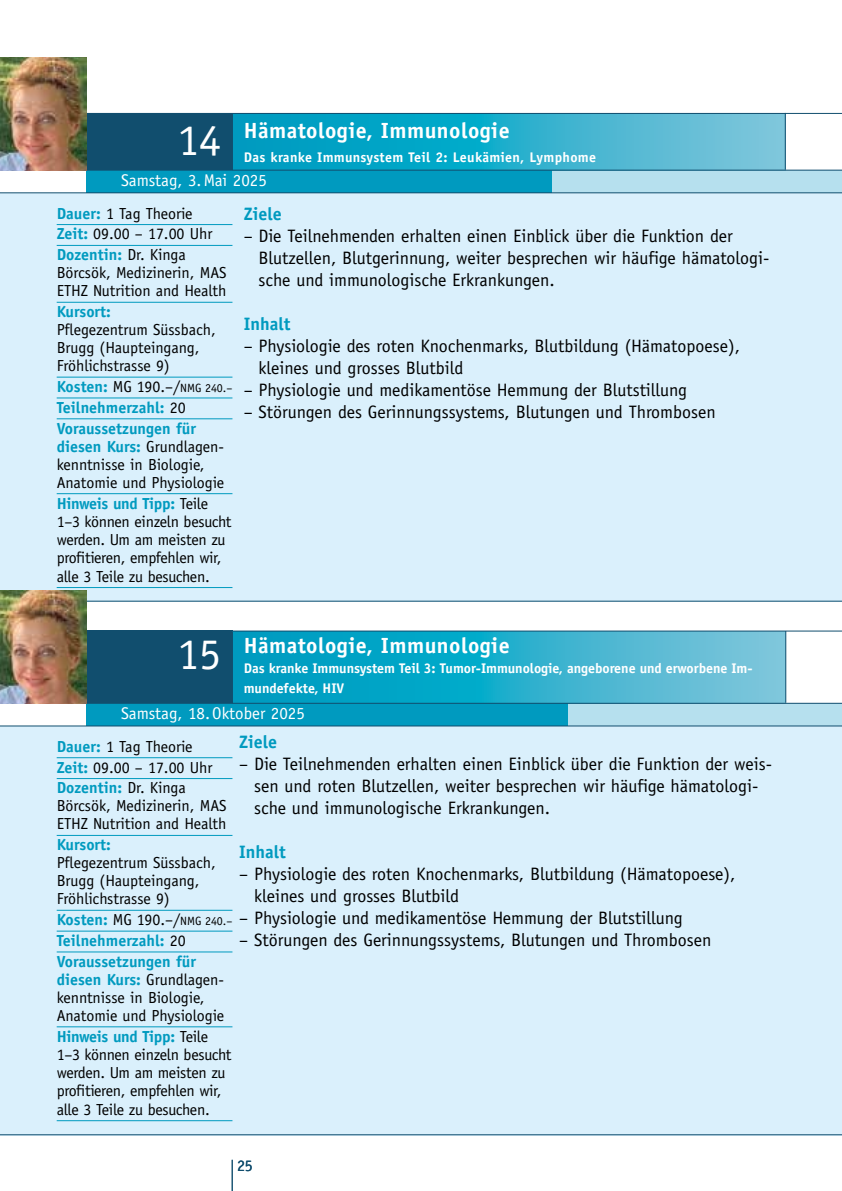
<style>
.page{position:relative;width:842px;height:1191px;background:#fff}
.page>*{position:absolute;margin:0;border:0;box-sizing:border-box;transform-origin:0 0}
.t1{font:44px "Officina Sans Std";color:#fff}
.t2{font:700 22px "Officina Sans Std";letter-spacing:.02em;color:#fff}
.t3{font:18px/22px "Officina Sans Std";color:#000}
.t4{font:700 18px "Officina Sans Std";color:#009abf}
.t5{font:17px "Officina Sans Std";color:#fff}
.t6{font:16px/18px "Officina Sans Std";letter-spacing:-.005em;color:#000}
.t7{font:700 16px/20.8px "Officina Sans Std";color:#009abf}
.t8{font:16px "Officina Sans Std";color:#114e6e}
.t9{font:700 14px/20px "Officina Sans Std";letter-spacing:-.005em;color:#fff}
.t10{font:700 14px "Officina Sans Std";letter-spacing:.02em;color:#fff}
.s1{font-weight:700;color:#009abf}
.s2{font-weight:400;color:#000}
.s3{font-weight:400;font-size:12px;color:#000}
</style>
<div class="page">
<hr style="left:232px;top:1159px;width:1px;height:32px;background:#114e6e">
<div style="left:0;top:726px;width:842px;height:409px;background:#daf0fc"></div>
<div style="left:369px;top:170px;width:473px;height:23px;background:#b6e0ee"></div>
<div style="left:0;top:193px;width:842px;height:408px;background:#daf0fc"></div>
<div style="left:0;top:113px;width:232px;height:57px;background:#114e6e"></div>
<svg style="left:233px;top:114px;width:552px;height:56px;background:#2caecc"></svg>
<div style="left:86px;top:170px;width:465px;height:23px;background:#009abf"></div>
<hr style="left:0;top:600px;width:842px;height:1px;background:#114e6e">
<hr style="left:0;top:113px;width:842px;height:1px;background:#114e6e">
<hr style="left:0;top:192px;width:842px;height:1px;background:#114e6e">
<hr style="left:232px;top:113px;width:1px;height:57px;background:#114e6e">
<hr style="left:57px;top:224px;width:175px;height:1px;background:#009abf">
<hr style="left:57px;top:245px;width:175px;height:1px;background:#009abf">
<hr style="left:57px;top:302px;width:175px;height:1px;background:#009abf">
<hr style="left:57px;top:377px;width:175px;height:1px;background:#009abf">
<hr style="left:57px;top:397px;width:175px;height:1px;background:#009abf">
<hr style="left:57px;top:418px;width:175px;height:1px;background:#009abf">
<hr style="left:57px;top:493px;width:175px;height:1px;background:#009abf">
<hr style="left:57px;top:587px;width:175px;height:1px;background:#009abf">
<hr style="left:0;top:170px;width:842px;height:1px;background:#114e6e">
<img style="left:0;top:57px;width:86px;height:114px">
<hr style="left:0;top:1134px;width:842px;height:1px;background:#114e6e">
<div style="left:369px;top:703px;width:473px;height:23px;background:#b6e0ee"></div>
<div style="left:0;top:630px;width:232px;height:73px;background:#114e6e"></div>
<svg style="left:233px;top:631px;width:552px;height:72px;background:#2badcb"></svg>
<div style="left:86px;top:703px;width:482px;height:23px;background:#009abf"></div>
<hr style="left:0;top:630px;width:842px;height:1px;background:#114e6e">
<hr style="left:0;top:725px;width:842px;height:1px;background:#114e6e">
<hr style="left:232px;top:631px;width:1px;height:72px;background:#114e6e">
<hr style="left:57px;top:757px;width:175px;height:1px;background:#009abf">
<hr style="left:57px;top:778px;width:175px;height:1px;background:#009abf">
<hr style="left:57px;top:835px;width:175px;height:1px;background:#009abf">
<hr style="left:57px;top:910px;width:175px;height:1px;background:#009abf">
<hr style="left:57px;top:930px;width:175px;height:1px;background:#009abf">
<hr style="left:57px;top:951px;width:175px;height:1px;background:#009abf">
<hr style="left:57px;top:1026px;width:175px;height:1px;background:#009abf">
<hr style="left:57px;top:1120px;width:175px;height:1px;background:#009abf">
<hr style="left:785px;top:631px;width:1px;height:71px;background:#114e6e">
<hr style="left:0;top:703px;width:842px;height:1px;background:#114e6e">
<hr style="left:785px;top:113px;width:1px;height:57px;background:#114e6e">
<img style="left:0;top:590px;width:86px;height:114px">
<h1 class="t1" style="left:177px;top:114px;width:45px">14</h1>
<p class="t2" style="left:244px;top:117px;width:267px">Hämatologie, Immunologie</p>
<p class="t10" style="left:244px;top:148px;width:354px">Das kranke Immunsystem Teil 2: Leukämien, Lymphome</p>
<p class="t5" style="left:121px;top:170px;width:147px">Samstag, 3.Mai 2025</p>
<p class="t6" style="left:57px;top:203px;width:157px;line-height:20.8px"><span class="s1">Dauer:</span> 1 Tag Theorie<br><span class="s1">Zeit:</span> 09.00 – 17.00 Uhr<br><span class="s1">Dozentin:</span> Dr. Kinga</p>
<p class="t6" style="left:57px;top:264px;width:171px">Börcsök, Medizinerin, MAS<br>ETHZ Nutrition and Health</p>
<p class="t7" style="left:57px;top:301px;width:56px">Kursort:</p>
<p class="t6" style="left:57px;top:321px;width:161px">Pflegezentrum Süssbach,<br>Brugg (Haupteingang,<br>Fröhlichstrasse 9)</p>
<p class="t7" style="left:57px;top:376px;width:177px">Kosten: <span class="s2">MG 190.–/</span><span class="s3">NMG 240.–<br></span>Teilnehmerzahl: <span class="s2">20<br></span>Voraussetzungen für</p>
<p class="t6" style="left:57px;top:437px;width:169px"><span class="s1">diesen Kurs:</span> Grundlagen&shy;kenntnisse in Biologie,<br>Anatomie und Physiologie</p>
<p class="t6" style="left:57px;top:494px;width:176px"><span class="s1">Hinweis und Tipp:</span> Teile<br>1–3 können einzeln besucht werden. Um am meisten zu profitieren, empfehlen wir, alle 3 Teile zu besuchen.</p>
<p class="t4" style="left:244px;top:203px;width:39px">Ziele</p>
<p class="t3" style="left:259px;top:225px;width:512px;text-indent:-15px">– Die Teilnehmenden erhalten einen Einblick über die Funktion der<br>Blutzellen, Blutgerinnung, weiter besprechen wir häufige hämatologi&shy;sche und immunologische Erkrankungen.</p>
<p class="t4" style="left:244px;top:313px;width:48px">Inhalt</p>
<p class="t3" style="left:259px;top:335px;width:483px;text-indent:-15px">– Physiologie des roten Knochenmarks, Blutbildung (Hämatopoese), kleines und grosses Blutbild</p>
<p class="t3" style="left:244px;top:379px;width:445px">– Physiologie und medikamentöse Hemmung der Blutstillung</p>
<p class="t3" style="left:244px;top:401px;width:474px">– Störungen des Gerinnungssystems, Blutungen und Thrombosen</p>
<h1 class="t1" style="left:177px;top:628px;width:45px">15</h1>
<p class="t2" style="left:244px;top:631px;width:267px">Hämatologie, Immunologie</p>
<p class="t9" style="left:244px;top:658px;width:510px">Das kranke Immunsystem Teil 3: Tumor-Immunologie, angeborene und erworbene Im&shy;mundefekte, HIV</p>
<p class="t5" style="left:121px;top:703px;width:185px">Samstag, 18.Oktober 2025</p>
<p class="t6" style="left:57px;top:736px;width:157px;line-height:20.8px"><span class="s1">Dauer:</span> 1 Tag Theorie<br><span class="s1">Zeit:</span> 09.00 – 17.00 Uhr<br><span class="s1">Dozentin:</span> Dr. Kinga</p>
<p class="t6" style="left:57px;top:797px;width:171px">Börcsök, Medizinerin, MAS<br>ETHZ Nutrition and Health</p>
<p class="t7" style="left:57px;top:834px;width:56px">Kursort:</p>
<p class="t6" style="left:57px;top:854px;width:161px">Pflegezentrum Süssbach,<br>Brugg (Haupteingang,<br>Fröhlichstrasse 9)</p>
<p class="t7" style="left:57px;top:909px;width:177px">Kosten: <span class="s2">MG 190.–/</span><span class="s3">NMG 240.–<br></span>Teilnehmerzahl: <span class="s2">20<br></span>Voraussetzungen für</p>
<p class="t6" style="left:57px;top:970px;width:169px"><span class="s1">diesen Kurs:</span> Grundlagen&shy;kenntnisse in Biologie,<br>Anatomie und Physiologie</p>
<p class="t6" style="left:57px;top:1027px;width:176px"><span class="s1">Hinweis und Tipp:</span> Teile<br>1–3 können einzeln besucht werden. Um am meisten zu profitieren, empfehlen wir, alle 3 Teile zu besuchen.</p>
<p class="t4" style="left:239px;top:731px;width:39px">Ziele</p>
<p class="t3" style="left:254px;top:753px;width:519px;text-indent:-15px">– Die Teilnehmenden erhalten einen Einblick über die Funktion der weis&shy;sen und roten Blutzellen, weiter besprechen wir häufige hämatologi&shy;sche und immunologische Erkrankungen.</p>
<p class="t4" style="left:239px;top:841px;width:48px">Inhalt</p>
<p class="t3" style="left:254px;top:863px;width:483px;text-indent:-15px">– Physiologie des roten Knochenmarks, Blutbildung (Hämatopoese), kleines und grosses Blutbild</p>
<p class="t3" style="left:239px;top:907px;width:445px">– Physiologie und medikamentöse Hemmung der Blutstillung</p>
<p class="t3" style="left:239px;top:929px;width:474px">– Störungen des Gerinnungssystems, Blutungen und Thrombosen</p>
<p class="t8" style="left:237px;top:1156px;width:17px">25</p>
</div>
